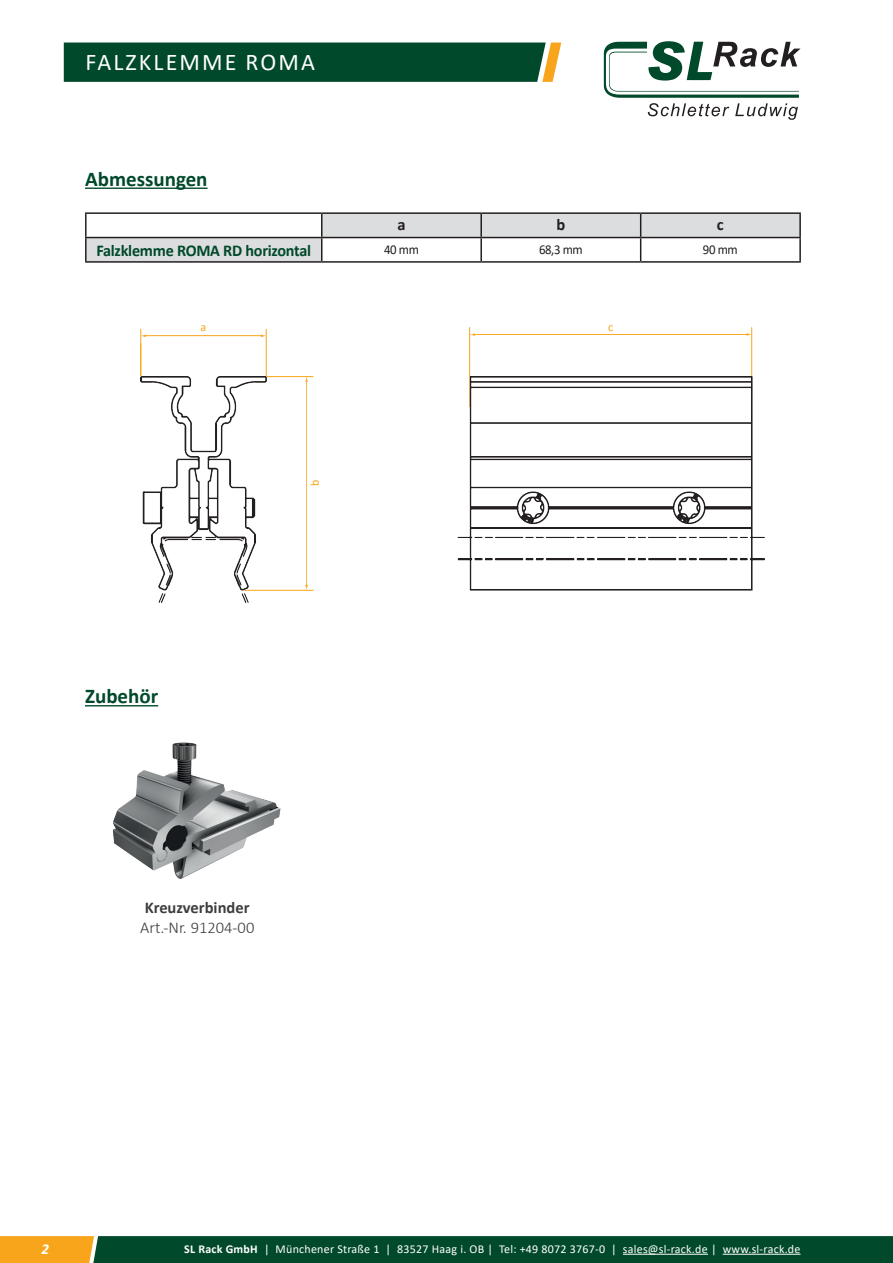
<style>
.page{position:relative;width:893px;height:1263px;background:#fff}
.page>*{position:absolute;margin:0;border:0;box-sizing:border-box;transform-origin:0 0}
.t1{font:24px "Calibri";letter-spacing:.09em;color:#fff}
.t2{font:700 21px "Calibri";color:#00492a}
.t3{font:700 16.5px "Calibri";letter-spacing:-.015em;color:#00492a}
.t4{font:300 16.5px "Calibri";color:#3e3e3f}
.t5{font:700 16.5px "Calibri";color:#3e3e3f}
.t6{font:700 16.5px "Calibri";color:#231f20}
.t7{font:italic 700 15px "Calibri";color:#fff}
.t8{font:13.5px "Calibri";letter-spacing:-.03em;color:#231f20;scale:.95 1}
.t9{font:12px "Calibri";letter-spacing:.02em;color:#fff}
.t10{font:12px "Calibri";color:#f9a51b}
.s1{font-weight:700}
</style>
<div class="page">
<svg style="left:0;top:1236px;width:893px;height:27px;background:#1c542a"></svg>
<hr style="left:623px;top:1254px;width:85px;height:1px;background:#fff">
<hr style="left:723px;top:1254px;width:77px;height:1px;background:#fff">
<svg style="left:604px;top:41px;width:196px;height:79px"></svg>
<div style="left:64px;top:43px;width:497px;height:39px;background:#00492a"></div>
<hr style="left:85px;top:705px;width:73px;height:1px;background:#00492a">
<img style="left:112px;top:742px;width:168px;height:137px">
<hr style="left:85px;top:188px;width:123px;height:1px;background:#00492a">
<hr style="left:799px;top:214px;width:2px;height:23px;background:#231f20">
<svg style="left:87px;top:214px;width:713px;height:47px"></svg>
<hr style="left:799px;top:238px;width:2px;height:23px;background:#231f20">
<hr style="left:85px;top:212px;width:237px;height:2px;background:#231f20">
<hr style="left:85px;top:214px;width:2px;height:23px;background:#231f20">
<hr style="left:322px;top:212px;width:159px;height:2px;background:#231f20">
<hr style="left:481px;top:212px;width:160px;height:2px;background:#231f20">
<hr style="left:641px;top:212px;width:160px;height:2px;background:#231f20">
<hr style="left:85px;top:237px;width:237px;height:1px;background:#231f20">
<hr style="left:85px;top:238px;width:2px;height:23px;background:#231f20">
<hr style="left:322px;top:237px;width:159px;height:1px;background:#231f20">
<hr style="left:481px;top:237px;width:160px;height:1px;background:#231f20">
<hr style="left:641px;top:237px;width:160px;height:1px;background:#231f20">
<hr style="left:85px;top:261px;width:237px;height:2px;background:#231f20">
<hr style="left:322px;top:261px;width:159px;height:2px;background:#231f20">
<hr style="left:481px;top:261px;width:160px;height:2px;background:#231f20">
<hr style="left:641px;top:261px;width:160px;height:2px;background:#231f20">
<hr style="left:140px;top:329px;width:1px;height:47px;background:#f9a51b">
<hr style="left:266px;top:329px;width:1px;height:47px;background:#f9a51b">
<hr style="left:145px;top:335px;width:117px;height:1px;background:#f9a51b">
<svg style="left:141px;top:334px;width:5px;height:3px"></svg>
<svg style="left:261px;top:334px;width:5px;height:3px"></svg>
<hr style="left:751px;top:327px;width:1px;height:71px;background:#f9a51b">
<hr style="left:469px;top:327px;width:1px;height:80px;background:#f9a51b">
<hr style="left:474px;top:334px;width:273px;height:1px;background:#f9a51b">
<svg style="left:470px;top:333px;width:5px;height:3px"></svg>
<img style="left:140px;top:376px;width:624px;height:227px">
<h1 class="t1" style="left:86px;top:45px;width:231px">FALZKLEMME ROMA</h1>
<h2 class="t2" style="left:85px;top:164px;width:124px">Abmessungen</h2>
<h3 class="t6" style="left:397px;top:213px;width:10px">a</h3>
<h3 class="t6" style="left:556px;top:213px;width:10px">b</h3>
<h3 class="t6" style="left:717px;top:213px;width:8px">c</h3>
<h3 class="t3" style="left:96px;top:239px;width:216px">Falzklemme ROMA RD horizontal</h3>
<p class="t8" style="left:384px;top:240px;width:38px">40 mm</p>
<p class="t8" style="left:539px;top:240px;width:48px">68,3 mm</p>
<p class="t8" style="left:703px;top:240px;width:38px">90 mm</p>
<p class="t10" style="left:201px;top:319px;width:7px">a</p>
<p class="t10" style="left:307px;top:486px;width:8px;rotate:-90deg">b</p>
<h2 class="t2" style="left:85px;top:681px;width:75px">Zubehör</h2>
<h3 class="t5" style="left:145px;top:896px;width:106px">Kreuzverbinder</h3>
<h3 class="t4" style="left:140px;top:917px;width:116px">Art.-Nr. 91204-00</h3>
<p class="t10" style="left:608px;top:319px;width:7px">c</p>
<p class="t7" style="left:41px;top:1238px;width:9px">2</p>
<p class="t9" style="left:184px;top:1240px;width:618px"><span class="s1">SL Rack GmbH</span> | Münchener Straße 1 | 83527 Haag i. OB | Tel: +49 8072 3767-0 | sales@sl-rack.de | www.sl-rack.de</p>
</div>
